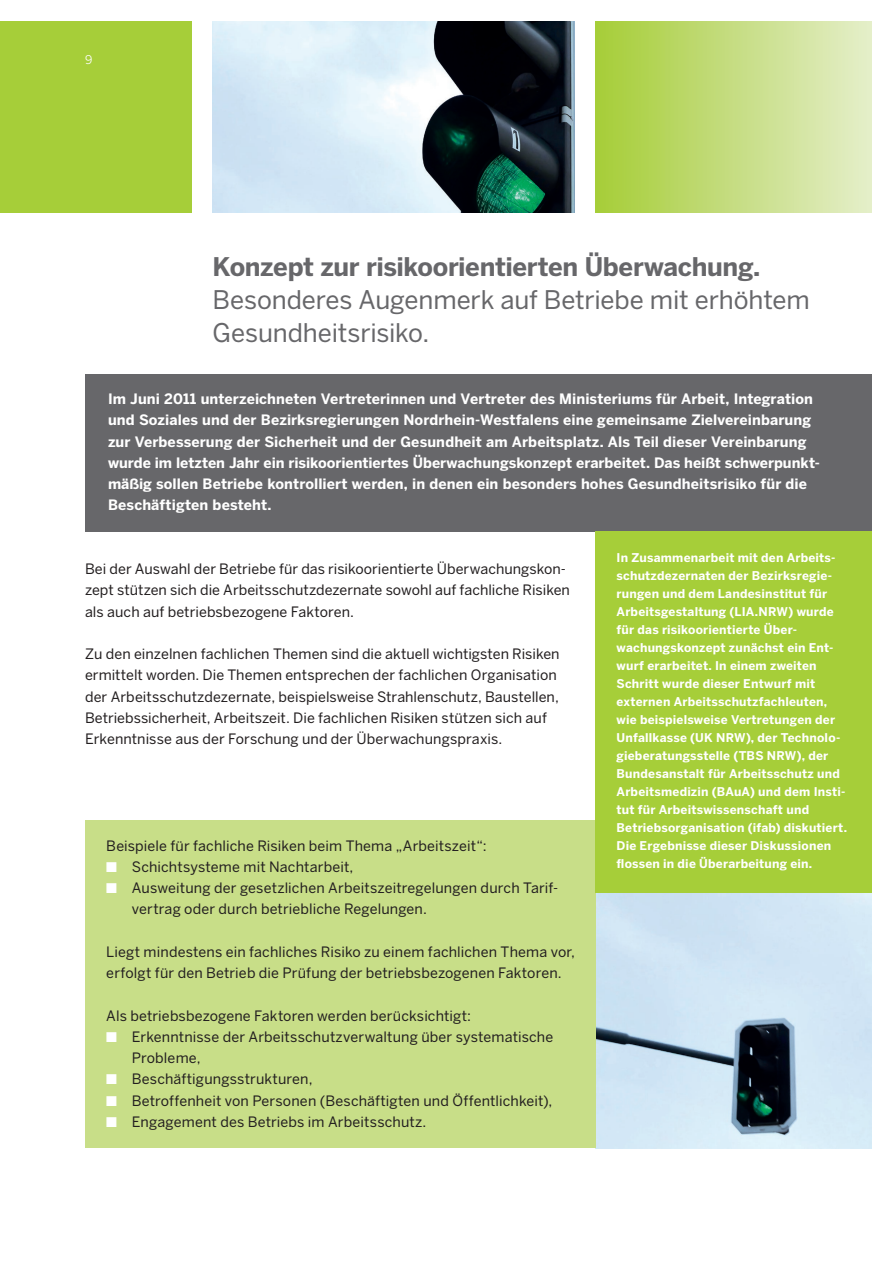
<style>
.page{position:relative;width:893px;height:1263px;background:#fff}
.page>*{position:absolute;margin:0;border:0;box-sizing:border-box;transform-origin:0 0}
.t1{font:25.5px/33px "Benton Sans";letter-spacing:-.005em;color:#67676a}
.t2{font:700 25.5px "Benton Sans";letter-spacing:-.015em;color:#67676a}
.t3{font:14.25px/21.3px "Benton Sans";letter-spacing:.005em;color:#231f20}
.t4{font:700 14.25px/21.3px "Benton Sans";letter-spacing:.005em;color:#fff}
.t5{font:700 12px/18px "Benton Sans";letter-spacing:.015em;color:#fff}
.t6{font:12px "Benton Sans";color:#fff}
.s1{color:#fff}
</style>
<div class="page">
<img style="left:595px;top:893px;width:277px;height:255px">
<div style="left:85px;top:821px;width:510px;height:327px;background:#c8de88"></div>
<div style="left:0;top:21px;width:191px;height:192px;background:#a6ce39"></div>
<div style="left:595px;top:21px;width:277px;height:192px;background:linear-gradient(to right,#a6cd37,#e5eeca)"></div>
<img style="left:213px;top:21px;width:361px;height:192px">
<div style="left:85px;top:374px;width:787px;height:157px;background:#67676a"></div>
<div style="left:595px;top:531px;width:277px;height:362px;background:#a6ce39"></div>
<p class="t6" style="left:85px;top:52px;width:9px">9</p>
<h1 class="t2" style="left:213px;top:252px;width:549px">Konzept zur risikoorientierten Überwachung.</h1>
<h1 class="t1" style="left:213px;top:283px;width:599px">Besonderes Augenmerk auf Betriebe mit erhöhtem<br>Gesundheitsrisiko.</h1>
<p class="t4" style="left:108px;top:388px;width:713px">Im Juni 2011 unterzeichneten Vertreterinnen und Vertreter des Ministeriums für Arbeit, Integration und Soziales und der Bezirksregierungen Nordrhein-Westfalens eine gemeinsame Zielvereinbarung zur Verbesserung der Sicherheit und der Gesundheit am Arbeitsplatz. Als Teil dieser Vereinbarung wurde im letzten Jahr ein risikoorientiertes Überwachungskonzept erarbeitet. Das heißt schwerpunkt&shy;mäßig sollen Betriebe kontrolliert werden, in denen ein besonders hohes Gesundheitsrisiko für die Beschäftigten besteht.</p>
<p class="t5" style="left:617px;top:548px;width:232px">In Zusammenarbeit mit den Arbeits&shy;schutzdezernaten der Bezirksregie&shy;rungen und dem Landesinstitut für Arbeitsgestaltung (LIA.NRW) wurde für das risikoorientierte Über&shy;wachungskonzept zunächst ein Ent&shy;wurf erarbeitet. In einem zweiten Schritt wurde dieser Entwurf mit externen Arbeitsschutzfachleuten, wie beispielsweise Vertretungen der Unfallkasse (UK NRW), der Technolo&shy;gieberatungsstelle (TBS NRW), der Bundesanstalt für Arbeitsschutz und Arbeitsmedizin (BAuA) und dem Insti&shy;tut für Arbeitswissenschaft und Betriebsorganisation (ifab) diskutiert.<br>Die Ergebnisse dieser Diskussionen flossen in die Überarbeitung ein.</p>
<p class="t3" style="left:85px;top:558px;width:486px">Bei der Auswahl der Betriebe für das risikoorientierte Überwachungskon&shy;zept stützen sich die Arbeitsschutzdezernate sowohl auf fachliche Risiken als auch auf betriebsbezogene Faktoren.</p>
<p class="t3" style="left:85px;top:643px;width:476px">Zu den einzelnen fachlichen Themen sind die aktuell wichtigsten Risiken ermittelt worden. Die Themen entsprechen der fachlichen Organisation der Arbeitsschutzdezernate, beispielsweise Strahlenschutz, Baustellen, Betriebssicherheit, Arbeitszeit. Die fachlichen Risiken stützen sich auf Erkenntnisse aus der Forschung und der Überwachungspraxis.</p>
<p class="t3" style="left:106px;top:834px;width:382px">Beispiele für fachliche Risiken beim Thema „Arbeitszeit“:</p>
<p class="t3" style="left:106px;top:856px;width:249px"><span class="s1">■</span> Schichtsysteme mit Nachtarbeit,</p>
<p class="t3" style="left:132px;top:877px;width:428px;text-indent:-26px"><span class="s1">■</span> Ausweitung der gesetzlichen Arbeitszeitregelungen durch Tarif&shy;vertrag oder durch betriebliche Regelungen.</p>
<p class="t3" style="left:106px;top:941px;width:470px">Liegt mindestens ein fachliches Risiko zu einem fachlichen Thema vor, erfolgt für den Betrieb die Prüfung der betriebsbezogenen Faktoren.</p>
<p class="t3" style="left:106px;top:1004px;width:366px">Als betriebsbezogene Faktoren werden berücksichtigt:</p>
<p class="t3" style="left:132px;top:1026px;width:423px;text-indent:-26px"><span class="s1">■</span> Erkenntnisse der Arbeitsschutzverwaltung über systematische<br>Probleme,</p>
<p class="t3" style="left:106px;top:1068px;width:208px"><span class="s1">■</span> Beschäftigungsstrukturen,</p>
<p class="t3" style="left:106px;top:1090px;width:448px"><span class="s1">■</span> Betroffenheit von Personen (Beschäftigten und Öffentlichkeit),</p>
<p class="t3" style="left:106px;top:1111px;width:322px"><span class="s1">■</span> Engagement des Betriebs im Arbeitsschutz.</p>
</div>
